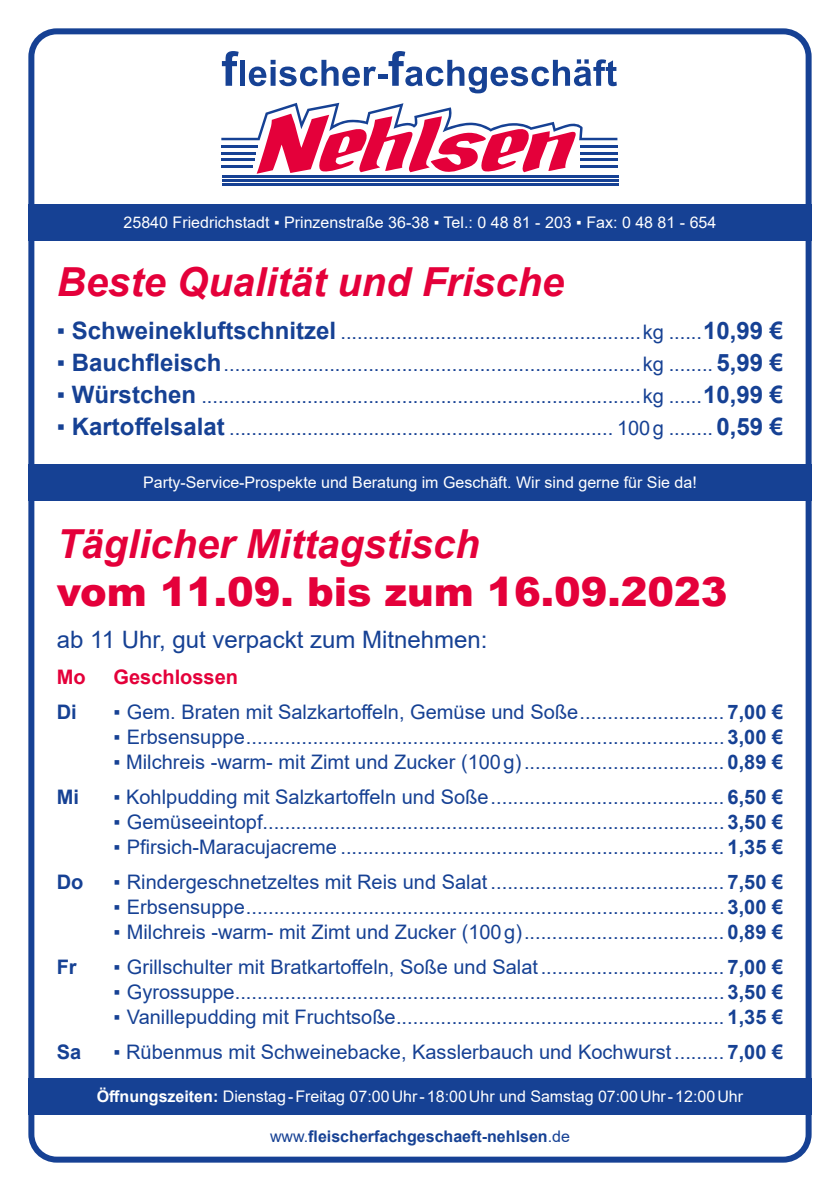
<style>
.page{position:relative;width:840px;height:1191px;background:#fff}
.page>*{position:absolute;margin:0;border:0;box-sizing:border-box;transform-origin:0 0}
.t1{font:italic 700 40px "Arial";color:#e4003a}
.t2{font:900 40px "Arial";color:#e4003a}
.t3{font:24px "Arial";color:#164194}
.t4{font:20px "Arial";color:#164194}
.t5{font:700 20px "Arial";color:#e4003a}
.t6{font:700 20px "Arial";color:#164194}
.t7{font:16px "Arial";color:#fff}
.t8{font:700 16px "Arial";color:#164194}
.s1{font-size:24px}
.s2{font-weight:700;font-size:24px}
.s3{font-weight:700}
.s4{font-weight:400}
</style>
<div class="page">
<div style="left:28px;top:463px;width:783px;height:37px;background:#164194"></div>
<div style="left:28px;top:204px;width:783px;height:37px;background:#164194"></div>
<div style="left:28px;top:28px;width:783px;height:1134px;border:6px solid #164194;border-radius:25px"></div>
<svg style="left:221px;top:103px;width:396px;height:71px"></svg>
<hr style="left:221px;top:145px;width:36px;height:2px;background:#164194">
<hr style="left:221px;top:152px;width:35px;height:2px;background:#164194">
<hr style="left:221px;top:159px;width:33px;height:2px;background:#164194">
<hr style="left:221px;top:165px;width:32px;height:3px;background:#164194">
<hr style="left:580px;top:145px;width:37px;height:2px;background:#164194">
<hr style="left:580px;top:152px;width:37px;height:2px;background:#164194">
<hr style="left:580px;top:159px;width:37px;height:2px;background:#164194">
<hr style="left:580px;top:165px;width:37px;height:3px;background:#164194">
<hr style="left:222px;top:175px;width:396px;height:3px;background:#164194">
<hr style="left:222px;top:179px;width:396px;height:3px;background:#164194">
<hr style="left:222px;top:183px;width:396px;height:3px;background:#164194">
<svg style="left:222px;top:51px;width:16px;height:35px"></svg>
<div style="left:240px;top:60px;width:5px;height:26px;background:#164194"></div>
<svg style="left:249px;top:60px;width:127px;height:26px"></svg>
<div style="left:377px;top:74px;width:10px;height:5px;background:#164194"></div>
<svg style="left:388px;top:51px;width:228px;height:42px"></svg>
<div style="left:28px;top:1077px;width:783px;height:37px;background:#164194"></div>
<p class="t7" style="left:123px;top:212px;width:594px">25840 Friedrichstadt ▪ Prinzenstraße 36-38 ▪ Tel.: 0 48 81 - 203 ▪ Fax: 0 48 81 - 654</p>
<h1 class="t1" style="left:57px;top:255px;width:508px">Beste Qualität und Frische</h1>
<p class="t4" style="left:57px;top:318px;width:727px"><span class="s1">▪</span> <span class="s2">Schweinekluftschnitzel</span> ......................................................kg ......<span class="s2">10,99 €</span></p>
<p class="t4" style="left:57px;top:350px;width:727px"><span class="s1">▪</span> <span class="s2">Bauchfleisch</span>...........................................................................kg ........ <span class="s2">5,99 €</span></p>
<p class="t4" style="left:57px;top:382px;width:727px"><span class="s1">▪</span> <span class="s2">Würstchen</span> ...............................................................................kg ......<span class="s2">10,99 €</span></p>
<p class="t4" style="left:57px;top:414px;width:727px"><span class="s1">▪</span> <span class="s2">Kartoffelsalat</span> ..................................................................... 100g ........ <span class="s2">0,59 €</span></p>
<p class="t7" style="left:143px;top:471px;width:555px">Party-Service-Prospekte und Beratung im Geschäft. Wir sind gerne für Sie da!</p>
<h1 class="t1" style="left:57px;top:518px;width:424px">Täglicher Mittagstisch</h1>
<h1 class="t2" style="left:57px;top:563px;width:672px">vom 11.09. bis zum 16.09.2023</h1>
<p class="t3" style="left:57px;top:623px;width:432px">ab 11 Uhr, gut verpackt zum Mitnehmen:</p>
<p class="t5" style="left:57px;top:663px;width:30px">Mo</p>
<p class="t5" style="left:113px;top:663px;width:126px">Geschlossen</p>
<p class="t6" style="left:57px;top:698px;width:22px">Di</p>
<p class="t4" style="left:113px;top:698px;width:670px">▪ Gem. Braten mit Salzkartoffeln, Gemüse und Soße.......................... <span class="s3">7,00 €</span></p>
<p class="t4" style="left:113px;top:723px;width:670px">▪ Erbsensuppe...................................................................................... <span class="s3">3,00 €</span></p>
<p class="t4" style="left:113px;top:748px;width:670px">▪ Milchreis -warm- mit Zimt und Zucker (100g).................................... <span class="s3">0,89 €</span></p>
<p class="t6" style="left:57px;top:783px;width:24px">Mi</p>
<p class="t4" style="left:113px;top:783px;width:670px">▪ Kohlpudding mit Salzkartoffeln und Soße.......................................... <span class="s3">6,50 €</span></p>
<p class="t4" style="left:113px;top:808px;width:670px">▪ Gemüseeintopf................................................................................... <span class="s3">3,50 €</span></p>
<p class="t4" style="left:113px;top:833px;width:670px">▪ Pfirsich-Maracujacreme ..................................................................... <span class="s3">1,35 €</span></p>
<p class="t6" style="left:57px;top:868px;width:28px">Do</p>
<p class="t4" style="left:113px;top:868px;width:670px">▪ Rindergeschnetzeltes mit Reis und Salat .......................................... <span class="s3">7,50 €</span></p>
<p class="t4" style="left:113px;top:893px;width:670px">▪ Erbsensuppe...................................................................................... <span class="s3">3,00 €</span></p>
<p class="t4" style="left:113px;top:918px;width:670px">▪ Milchreis -warm- mit Zimt und Zucker (100g).................................... <span class="s3">0,89 €</span></p>
<p class="t6" style="left:57px;top:952px;width:21px">Fr</p>
<p class="t4" style="left:113px;top:953px;width:670px">▪ Grillschulter mit Bratkartoffeln, Soße und Salat................................. <span class="s3">7,00 €</span></p>
<p class="t4" style="left:113px;top:978px;width:670px">▪ Gyrossuppe........................................................................................ <span class="s3">3,50 €</span></p>
<p class="t4" style="left:113px;top:1003px;width:670px">▪ Vanillepudding mit Fruchtsoße........................................................... <span class="s3">1,35 €</span></p>
<p class="t6" style="left:57px;top:1037px;width:26px">Sa</p>
<p class="t4" style="left:113px;top:1038px;width:670px">▪ Rübenmus mit Schweinebacke, Kasslerbauch und Kochwurst......... <span class="s3">7,00 €</span></p>
<p class="t7" style="left:97px;top:1085px;width:647px"><span class="s3">Öffnungszeiten:</span> Dienstag-Freitag 07:00Uhr-18:00Uhr und Samstag 07:00Uhr-12:00Uhr</p>
<p class="t8" style="left:270px;top:1124px;width:301px"><span class="s4">www.</span>fleischerfachgeschaeft-nehlsen<span class="s4">.de</span></p>
</div>
